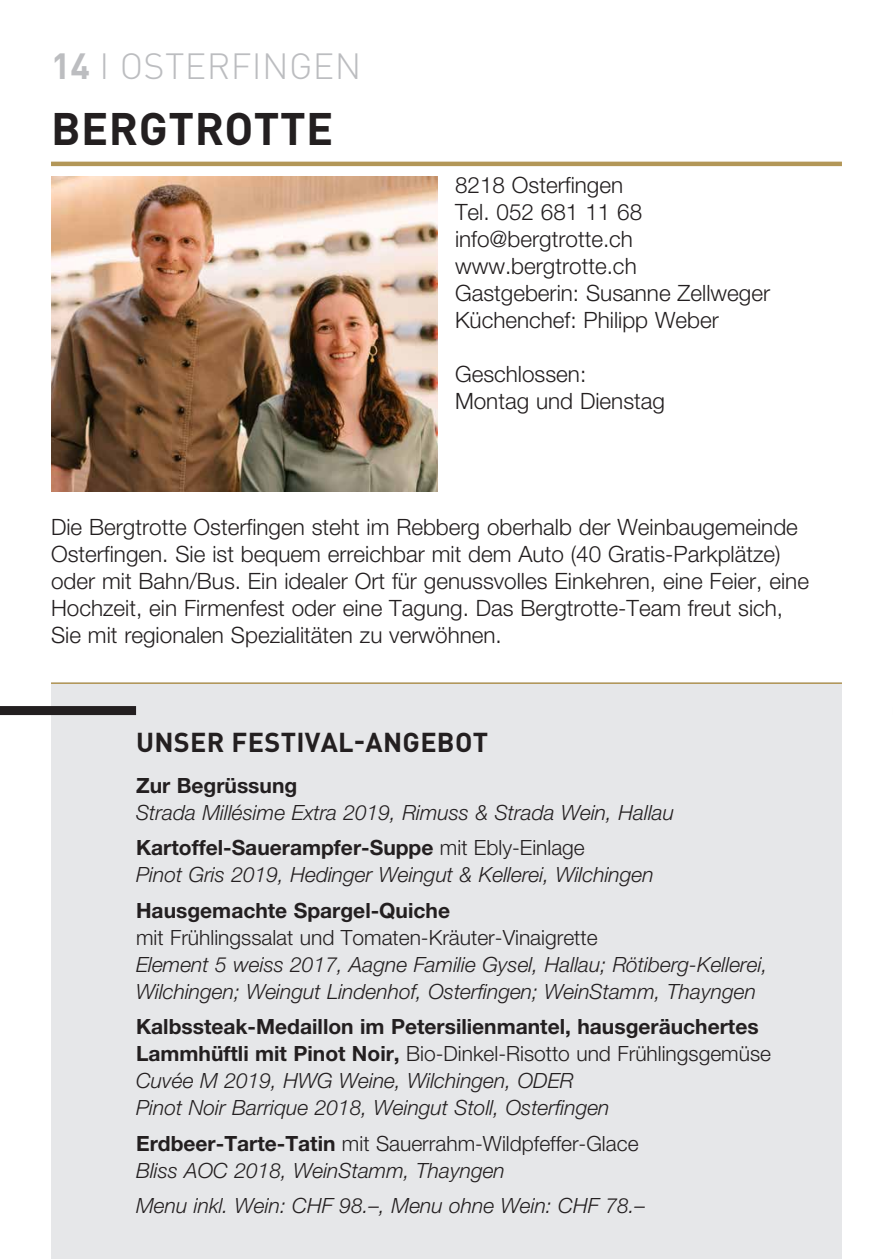
<style>
.page{position:relative;width:893px;height:1259px;background:#fff}
.page>*{position:absolute;margin:0;border:0;box-sizing:border-box;transform-origin:0 0}
.t1{font:700 45px "DIN Pro";letter-spacing:.01em;color:#231f20}
.t2{font:300 36px "DIN Pro";letter-spacing:.01em;color:#bcbdc0}
.t3{font:700 27px "DIN Pro";letter-spacing:.01em;color:#231f20}
.t4{font:300 22.5px/27px "Helvetica Neue";color:#231f20}
.t5{font:italic 300 21px/27px "Helvetica Neue";color:#231f20}
.t6{font:300 21px "Helvetica Neue";color:#231f20}
.t7{font:700 21px "Helvetica Neue";color:#231f20}
.s1{font-weight:700}
.s2{font-weight:700;font-style:normal}
.s3{font-style:normal}
</style>
<div class="page">
<div style="left:51px;top:682px;width:791px;height:577px;background:#e6e7e9"></div>
<hr style="left:51px;top:162px;width:791px;height:4px;background:#b39758">
<img style="left:51px;top:177px;width:387px;height:314px">
<hr style="left:51px;top:682px;width:791px;height:2px;background:#b39758">
<div style="left:0;top:706px;width:136px;height:9px;background:#231f20"></div>
<h2 class="t2" style="left:51px;top:38px;width:312px"><span class="s1">14</span> I OSTERFINGEN</h2>
<h1 class="t1" style="left:51px;top:91px;width:284px">BERGTROTTE</h1>
<p class="t4" style="left:455px;top:171px;width:317px">8218 Osterfingen<br>Tel. 052 681 11 68 info@bergtrotte.ch www.bergtrotte.ch<br>Gastgeberin: Susanne Zellweger<br>Küchenchef: Philipp Weber</p>
<p class="t4" style="left:455px;top:360px;width:212px">Geschlossen:<br>Montag und Dienstag</p>
<p class="t4" style="left:51px;top:513px;width:759px">Die Bergtrotte Osterfingen steht im Rebberg oberhalb der Weinbaugemeinde Osterfingen. Sie ist bequem erreichbar mit dem Auto (40 Gratis-Parkplätze) oder mit Bahn/Bus. Ein idealer Ort für genussvolles Einkehren, eine Feier, eine Hochzeit, ein Firmenfest oder eine Tagung. Das Bergtrotte-Team freut sich, Sie mit regionalen Spezialitäten zu verwöhnen.</p>
<p class="t3" style="left:136px;top:720px;width:353px">UNSER FESTIVAL-ANGEBOT</p>
<p class="t7" style="left:136px;top:772px;width:163px">Zur Begrüssung</p>
<p class="t5" style="left:136px;top:794px;width:539px;line-height:35.4px">Strada Millésime Extra 2019, Rimuss &amp; Strada Wein, Hallau<br><span class="s2">Kartoffel-Sauerampfer-Suppe</span> <span class="s3">mit Ebly-Einlage</span></p>
<p class="t5" style="left:136px;top:861px;width:519px">Pinot Gris 2019, Hedinger Weingut &amp; Kellerei, Wilchingen</p>
<p class="t7" style="left:136px;top:897px;width:315px">Hausgemachte Spargel-Quiche</p>
<p class="t6" style="left:136px;top:924px;width:463px">mit Frühlingssalat und Tomaten-Kräuter-Vinaigrette</p>
<p class="t5" style="left:136px;top:950px;width:633px">Element 5 weiss 2017, Aagne Familie Gysel, Hallau; Rötiberg-Kellerei,<br>Wilchingen; Weingut Lindenhof, Osterfingen; WeinStamm, Thayngen</p>
<p class="t5" style="left:136px;top:1013px;width:636px"><span class="s2">Kalbssteak-Medaillon im Petersilienmantel, hausgeräuchertes Lammhüftli mit Pinot Noir,</span> <span class="s3">Bio-Dinkel-Risotto und Frühlingsgemüse </span>Cuvée M 2019, HWG Weine, Wilchingen, ODER<br>Pinot Noir Barrique 2018, Weingut Stoll, Osterfingen</p>
<p class="t5" style="left:136px;top:1129px;width:504px"><span class="s2">Erdbeer-Tarte-Tatin</span> <span class="s3">mit Sauerrahm-Wildpfeffer-Glace<br></span>Bliss AOC 2018, WeinStamm, Thayngen</p>
<p class="t5" style="left:136px;top:1192px;width:511px">Menu inkl. Wein: CHF 98.–, Menu ohne Wein: CHF 78.–</p>
</div>
